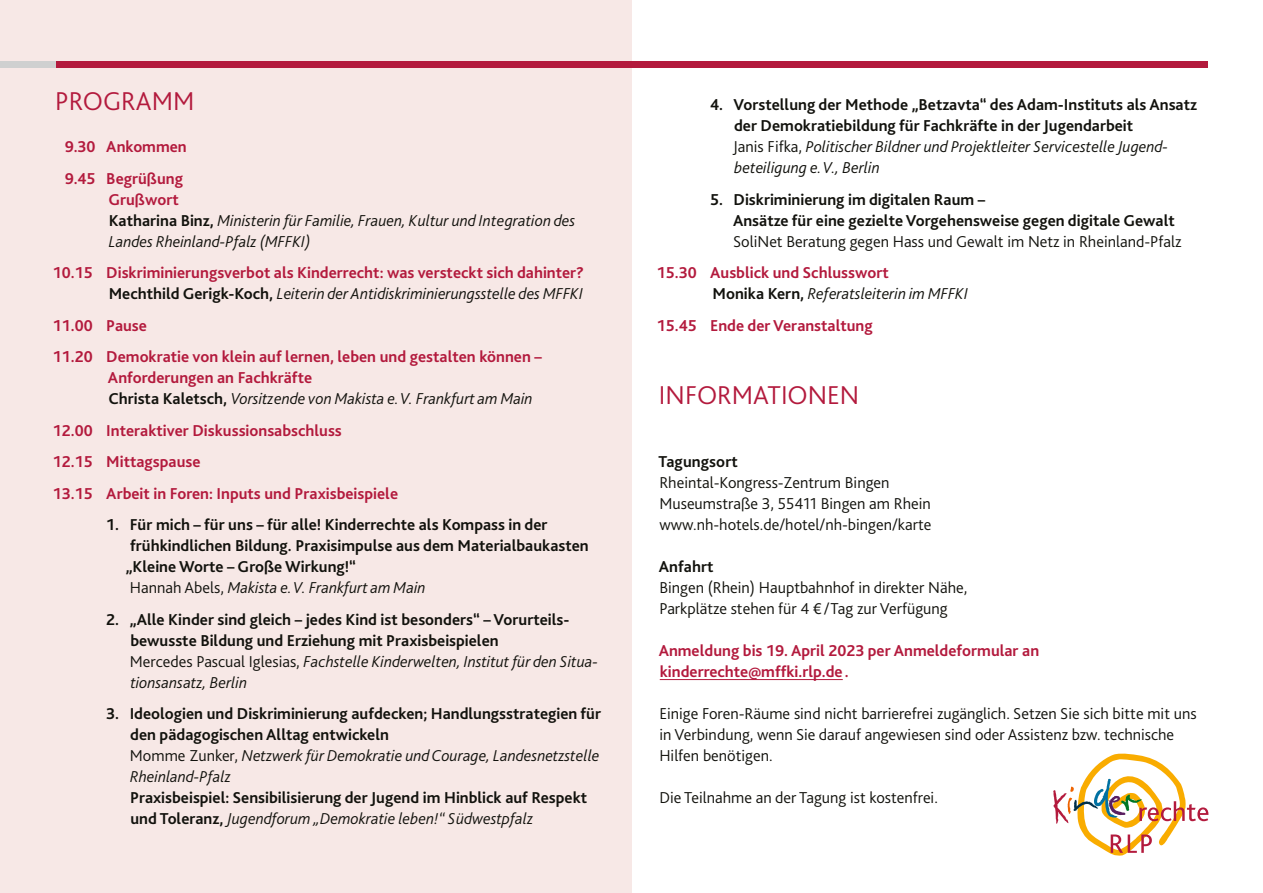
<style>
.page{position:relative;width:1263px;height:893px;background:#fff}
.page>*{position:absolute;margin:0;border:0;box-sizing:border-box;transform-origin:0 0}
.Überschrift{font:300 27px "Bliss 2";color:#b31a3d}
.Programm_2{font:700 16.5px/21px "Bliss 2";color:#12120d}
._10_Fließtext{font:700 16.5px/31.5px "Bliss 2";color:#b31a3d}
._10_Fließtext-2{font:300 16.5px/21px "Bliss 2";color:#12120d}
.t1{font:italic 300 16.5px/21px "Bliss 2";color:#12120d}
.Fließtext_neu{font:300 16.5px "Bliss 2";color:#12120d}
.Programm{font:700 16.5px/21px "Bliss 2";color:#b31a3d}
._04_Überschrift_3{font:700 16.5px "Bliss 2";letter-spacing:.005em;color:#12120d}
.s1{font-weight:700;font-style:normal;color:#b31a3d}
.s2{font-weight:700;font-style:normal}
.s3{color:#12120d}
.s4{font-weight:300;font-style:italic;color:#12120d}
.s5{font-weight:300}
.s6{font-weight:300;font-style:italic}
</style>
<div class="page">
<div style="left:0;top:0;width:631px;height:893px;background:#f7e8e6"></div>
<div style="left:55px;top:62px;width:1153px;height:6px;background:#b31a3d"></div>
<div style="left:0;top:62px;width:55px;height:6px;background:#cfd0d0"></div>
<hr style="left:660px;top:679px;width:183px;height:1px;background:#b31a3d">
<svg style="left:1053px;top:754px;width:155px;height:102px"></svg>
<h1 class="Überschrift" style="left:55px;top:84px;width:141px">PROGRAMM</h1>
<p class="_10_Fließtext" style="left:65px;top:130px;width:124px">9.30 Ankommen<br>9.45 Begrüßung</p>
<p class="t1" style="left:108px;top:188px;width:468px"><span class="s1">Grußwort<br></span><span class="s2">Katharina Binz,</span> Ministerin für Familie, Frauen, Kultur und Integration des<br>Landes Rheinland-Pfalz (MFFKI)</p>
<p class="_10_Fließtext" style="left:53px;top:262px;width:533px;line-height:21px;text-align:right">10.15 Diskriminierungsverbot als Kinderrecht: was versteckt sich dahinter?<br><span class="s3">Mechthild Gerigk-Koch,</span> <span class="s4">Leiterin der Antidiskriminierungsstelle des MFFKI</span></p>
<p class="_10_Fließtext" style="left:53px;top:309px;width:490px">11.00 Pause<br>11.20 Demokratie von klein auf lernen, leben und gestalten können –</p>
<p class="t1" style="left:108px;top:367px;width:426px"><span class="s1">Anforderungen an Fachkräfte<br></span><span class="s2">Christa Kaletsch,</span> Vorsitzende von Makista e.V. Frankfurt am Main</p>
<p class="_10_Fließtext" style="left:53px;top:414px;width:347px">12.00 Interaktiver Diskussionsabschluss<br>12.15 Mittagspause<br>13.15 Arbeit in Foren: Inputs und Praxisbeispiele</p>
<p class="Programm_2" style="left:126px;top:514px;width:464px;text-indent:-19px">1. Für mich – für uns – für alle! Kinderrechte als Kompass in der frühkindlichen Bildung. Praxisimpulse aus dem Materialbaukasten „Kleine Worte – Große Wirkung!“<br><span class="s5">Hannah Abels,</span> <span class="s6">Makista e.V. Frankfurt am Main</span></p>
<p class="Programm_2" style="left:130px;top:608px;width:470px;text-indent:-24px">2. „Alle Kinder sind gleich – jedes Kind ist besonders“ – Vorurteils&shy;bewusste Bildung und Erziehung mit Praxisbeispielen<br><span class="s5">Mercedes Pascual Iglesias,</span> <span class="s6">Fachstelle Kinderwelten, Institut für den Situa&shy;tionsansatz, Berlin</span></p>
<p class="Programm_2" style="left:130px;top:703px;width:473px;text-indent:-24px">3. Ideologien und Diskriminierung aufdecken; Handlungsstrategien für den pädagogischen Alltag entwickeln<br><span class="s5">Momme Zunker,</span> <span class="s6">Netzwerk für Demokratie und Courage, Landesnetzstelle Rheinland-Pfalz</span></p>
<p class="Programm_2" style="left:130px;top:787px;width:459px">Praxisbeispiel: Sensibilisierung der Jugend im Hinblick auf Respekt und Toleranz, <span class="s6">Jugendforum „Demokratie leben!“ Südwestpfalz</span></p>
<p class="Programm_2" style="left:733px;top:94px;width:465px;text-indent:-23px">4. Vorstellung der Methode „Betzavta“ des Adam-Instituts als Ansatz der Demokratiebildung für Fachkräfte in der Jugendarbeit<br><span class="s5">Janis Fifka,</span> <span class="s6">Politischer Bildner und Projektleiter Servicestelle Jugend&shy;beteiligung e.V., Berlin</span></p>
<p class="Programm_2" style="left:733px;top:188px;width:450px;text-indent:-23px">5. Diskriminierung im digitalen Raum –<br>Ansätze für eine gezielte Vorgehensweise gegen digitale Gewalt<br><span class="s5">SoliNet Beratung gegen Hass und Gewalt im Netz in Rheinland-Pfalz</span></p>
<p class="Programm" style="left:713px;top:262px;width:257px;text-indent:-56px">15.30 Ausblick und Schlusswort<br><span class="s3">Monika Kern,</span> <span class="s4">Referatsleiterin im MFFKI</span></p>
<p class="Programm" style="left:657px;top:314px;width:217px">15.45 Ende der Veranstaltung</p>
<h1 class="Überschrift" style="left:659px;top:378px;width:202px">INFORMATIONEN</h1>
<h3 class="_04_Überschrift_3" style="left:658px;top:451px;width:81px">Tagungsort</h3>
<p class="Fließtext_neu" style="left:659px;top:472px;width:232px">Rheintal-Kongress-Zentrum Bingen</p>
<p class="Fließtext_neu" style="left:659px;top:493px;width:273px">Museumstraße 3, 55411 Bingen am Rhein</p>
<p class="Fließtext_neu" style="left:659px;top:514px;width:273px">www.nh-hotels.de/hotel/nh-bingen/karte</p>
<h3 class="_04_Überschrift_3" style="left:659px;top:556px;width:56px">Anfahrt</h3>
<p class="_10_Fließtext-2" style="left:659px;top:577px;width:309px">Bingen (Rhein) Hauptbahnhof in direkter Nähe,<br>Parkplätze stehen für 4 €/Tag zur Verfügung</p>
<p class="_10_Fließtext" style="left:659px;top:640px;width:382px;line-height:21px">Anmeldung bis 19. April 2023 per Anmeldeformular an kinderrechte@mffki.rlp.de .</p>
<p class="_10_Fließtext-2" style="left:659px;top:703px;width:539px">Einige Foren-Räume sind nicht barrierefrei zugänglich. Setzen Sie sich bitte mit uns in Verbindung, wenn Sie darauf angewiesen sind oder Assistenz bzw. technische<br>Hilfen benötigen.</p>
<p class="_10_Fließtext-2" style="left:659px;top:787px;width:280px">Die Teilnahme an der Tagung ist kostenfrei.</p>
</div>
